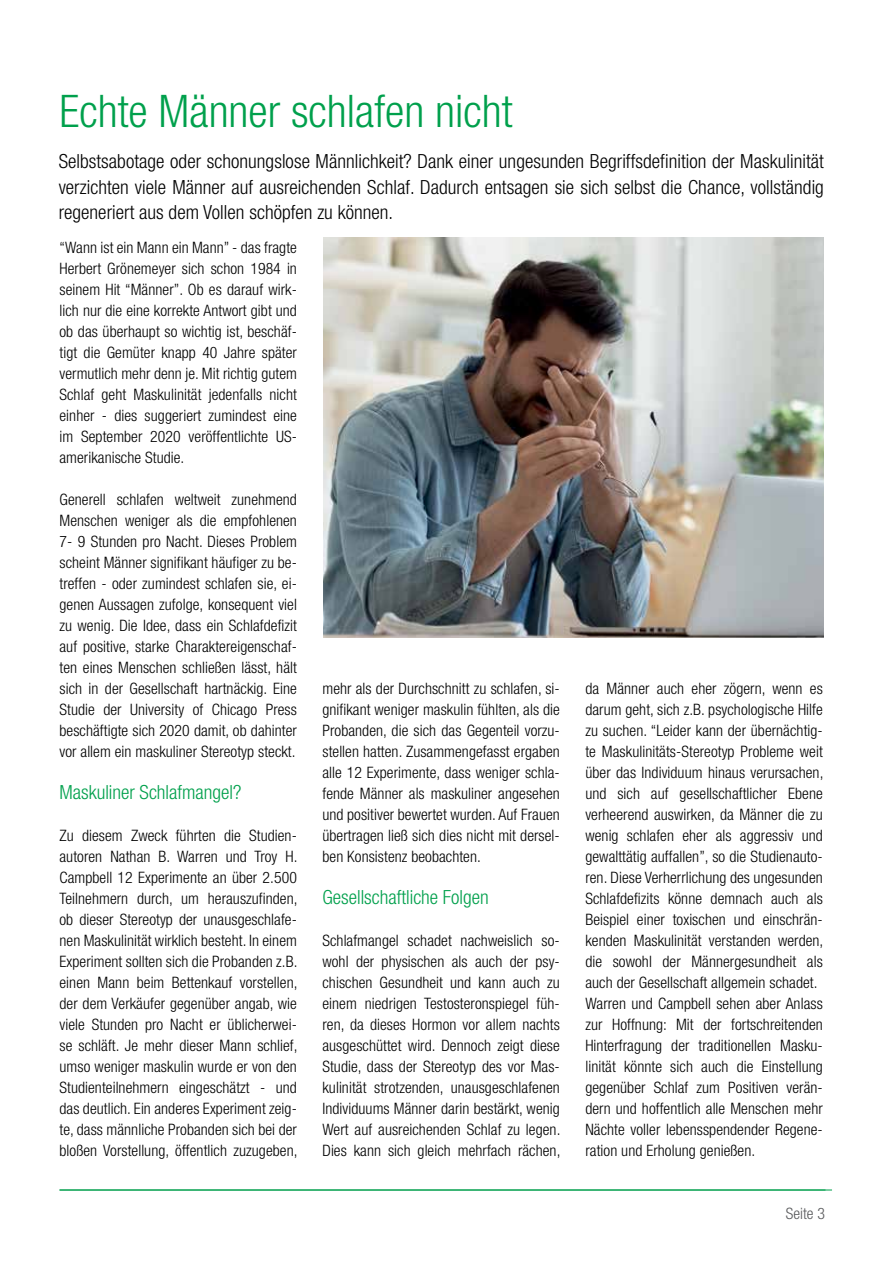
<style>
.page{position:relative;width:893px;height:1263px;background:#fff}
.page>*{position:absolute;margin:0;border:0;box-sizing:border-box;transform-origin:0 0}
.t1{font:300 condensed 45px "Helvetica Neue";color:#00a04c}
.t2{font:300 condensed 19.5px/25.5px "Helvetica Neue";letter-spacing:.005em;color:#000;text-align:justify}
.t3{font:300 condensed 19.5px "Helvetica Neue";color:#00a04c}
.t4{font:300 condensed 15.75px/21px "Helvetica Neue";letter-spacing:.005em;color:#000;text-align:justify}
.t5{font:300 condensed 15.75px "Helvetica Neue";color:#58595b}
</style>
<div class="page">
<hr style="left:60px;top:1189px;width:772px;height:1px;background:#00a04c">
<img style="left:323px;top:237px;width:500px;height:401px">
<h1 class="t1" style="left:60px;top:85px;width:455px">Echte Männer schlafen nicht</h1>
<p class="t2" style="left:59px;top:148px;width:767px">Selbstsabotage oder schonungslose Männlichkeit? Dank einer ungesunden Begriffsdefinition der Maskulinität verzichten viele Männer auf ausreichenden Schlaf. Dadurch entsagen sie sich selbst die Chance, vollständig regeneriert aus dem Vollen schöpfen zu können.</p>
<p class="t4" style="left:60px;top:237px;width:239px">“Wann ist ein Mann ein Mann” - das fragte Herbert Grönemeyer sich schon 1984 in seinem Hit “Männer”. Ob es darauf wirk&shy;lich nur die eine korrekte Antwort gibt und ob das überhaupt so wichtig ist, beschäf&shy;tigt die Gemüter knapp 40 Jahre später vermutlich mehr denn je. Mit richtig gutem Schlaf geht Maskulinität jedenfalls nicht einher - dies suggeriert zumindest eine im September 2020 veröffentlichte US&shy;amerikanische Studie.</p>
<p class="t4" style="left:60px;top:489px;width:239px">Generell schlafen weltweit zunehmend Menschen weniger als die empfohlenen 7- 9 Stunden pro Nacht. Dieses Problem scheint Männer signifikant häufiger zu be&shy;treffen - oder zumindest schlafen sie, ei&shy;genen Aussagen zufolge, konsequent viel zu wenig. Die Idee, dass ein Schlafdefizit auf positive, starke Charaktereigenschaf&shy;ten eines Menschen schließen lässt, hält sich in der Gesellschaft hartnäckig. Eine Studie der University of Chicago Press beschäftigte sich 2020 damit, ob dahinter vor allem ein maskuliner Stereotyp steckt.</p>
<p class="t3" style="left:60px;top:781px;width:183px">Maskuliner Schlafmangel?</p>
<p class="t4" style="left:60px;top:825px;width:240px">Zu diesem Zweck führten die Studien&shy;autoren Nathan B. Warren und Troy H.<br>Campbell 12 Experimente an über 2.500<br>Teilnehmern durch, um herauszufinden, ob dieser Stereotyp der unausgeschlafe&shy;nen Maskulinität wirklich besteht. In einem Experiment sollten sich die Probanden z.B. einen Mann beim Bettenkauf vorstellen, der dem Verkäufer gegenüber angab, wie viele Stunden pro Nacht er üblicherwei&shy;se schläft. Je mehr dieser Mann schlief, umso weniger maskulin wurde er von den Studienteilnehmern eingeschätzt - und das deutlich. Ein anderes Experiment zeig&shy;te, dass männliche Probanden sich bei der bloßen Vorstellung, öffentlich zuzugeben,</p>
<p class="t4" style="left:322px;top:678px;width:239px">mehr als der Durchschnitt zu schlafen, si&shy;gnifikant weniger maskulin fühlten, als die Probanden, die sich das Gegenteil vorzu&shy;stellen hatten. Zusammengefasst ergaben alle 12 Experimente, dass weniger schla&shy;fende Männer als maskuliner angesehen und positiver bewertet wurden. Auf Frauen übertragen ließ sich dies nicht mit dersel&shy;ben Konsistenz beobachten.</p>
<p class="t3" style="left:322px;top:886px;width:168px">Gesellschaftliche Folgen</p>
<p class="t4" style="left:322px;top:930px;width:240px">Schlafmangel schadet nachweislich so&shy;wohl der physischen als auch der psy&shy;chischen Gesundheit und kann auch zu einem niedrigen Testosteronspiegel füh&shy;ren, da dieses Hormon vor allem nachts ausgeschüttet wird. Dennoch zeigt diese Studie, dass der Stereotyp des vor Mas&shy;kulinität strotzenden, unausgeschlafenen Individuums Männer darin bestärkt, wenig Wert auf ausreichenden Schlaf zu legen.<br>Dies kann sich gleich mehrfach rächen,</p>
<p class="t4" style="left:585px;top:678px;width:240px;text-align:left">da Männer auch eher zögern, wenn es darum geht, sich z.B. psychologische Hilfe zu suchen. “Leider kann der übernächtig&shy;te Maskulinitäts-Stereotyp Probleme weit über das Individuum hinaus verursachen, und sich auf gesellschaftlicher Ebene verheerend auswirken, da Männer die zu wenig schlafen eher als aggressiv und gewalttätig auffallen”, so die Studienauto&shy;ren. Diese Verherrlichung des ungesunden Schlafdefizits könne demnach auch als Beispiel einer toxischen und einschrän&shy;kenden Maskulinität verstanden werden, die sowohl der Männergesundheit als auch der Gesellschaft allgemein schadet.<br>Warren und Campbell sehen aber Anlass zur Hoffnung: Mit der fortschreitenden Hinterfragung der traditionellen Masku&shy;linität könnte sich auch die Einstellung gegenüber Schlaf zum Positiven verän&shy;dern und hoffentlich alle Menschen mehr Nächte voller lebensspendender Regene&shy;ration und Erholung genießen.</p>
<p class="t5" style="left:786px;top:1204px;width:41px">Seite 3</p>
</div>
